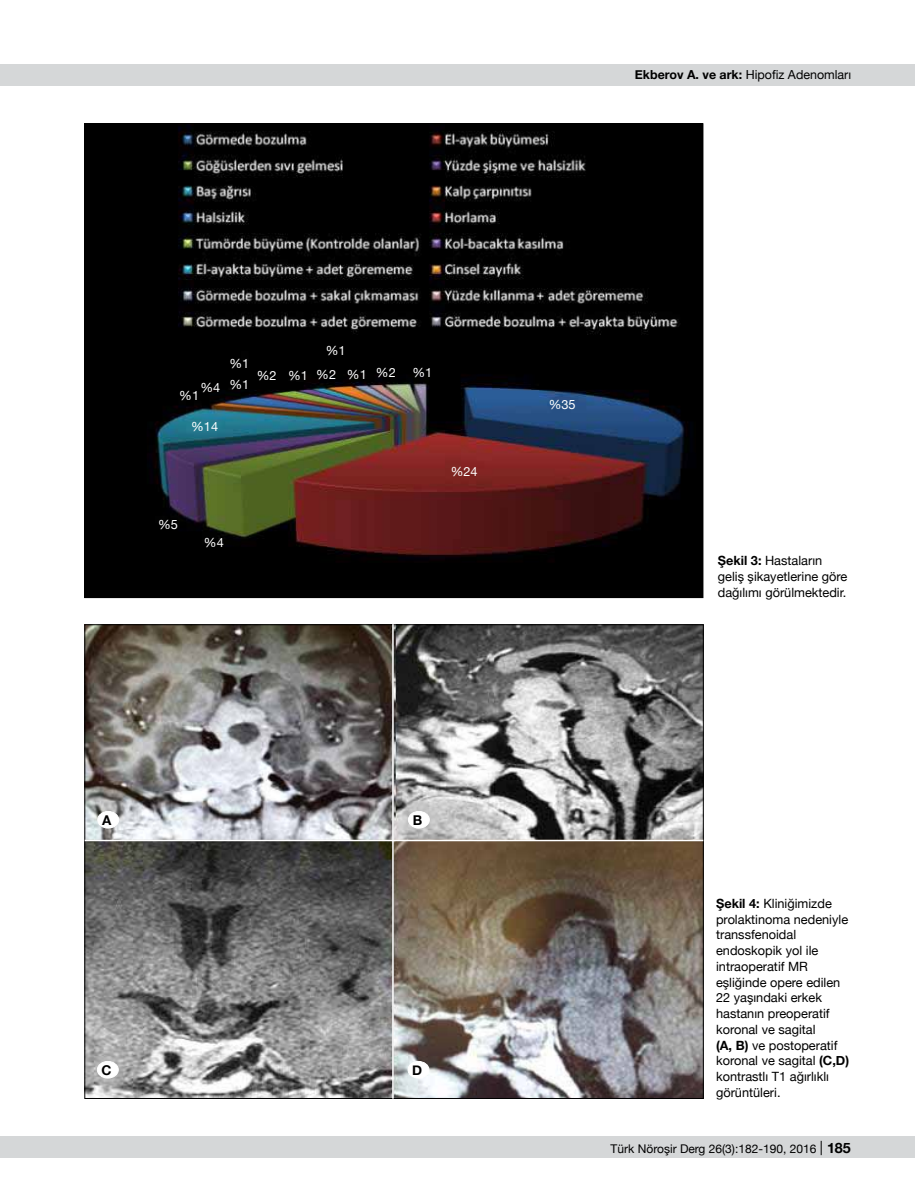
<style>
.page{position:relative;width:915px;height:1191px;background:#fff}
.page>*{position:absolute;margin:0;border:0;box-sizing:border-box;transform-origin:0 0}
.t1{font:700 13.5px "Helvetica Neue";color:#000}
.t2{font:12.75px/15.8px "Helvetica Neue";color:#000}
.t3{font:12.75px "Helvetica Neue";color:#fff}
.t4{font:12.45px "Helvetica Neue";color:#000}
.t5{font:12px "Helvetica Neue";color:#000}
.s1{font-weight:700}
.s2{font-size:14.25px}
.s3{font-weight:700;font-size:14.25px}
</style>
<div class="page">
<div style="left:0;top:1136px;width:914px;height:22px;background:#d5d7d8"></div>
<div style="left:0;top:64px;width:914px;height:21px;background:#d5d7d8"></div>
<img style="left:86px;top:125px;width:615px;height:471px">
<img style="left:86px;top:626px;width:615px;height:470px">
<div style="left:98px;top:811px;width:21px;height:17px;background:#fff;border-radius:50%"></div>
<div style="left:97px;top:811px;width:22px;height:17px;border:1px solid #fff;border-radius:50%"></div>
<div style="left:408px;top:811px;width:21px;height:17px;background:#fff;border-radius:50%"></div>
<div style="left:408px;top:811px;width:21px;height:17px;border:1px solid #fff;border-radius:50%"></div>
<div style="left:97px;top:1061px;width:21px;height:17px;background:#fff;border-radius:50%"></div>
<div style="left:97px;top:1061px;width:21px;height:17px;border:1px solid #fff;border-radius:50%"></div>
<div style="left:408px;top:1061px;width:21px;height:17px;background:#fff;border-radius:50%"></div>
<div style="left:408px;top:1061px;width:21px;height:17px;border:1px solid #fff;border-radius:50%"></div>
<hr style="left:392px;top:624px;width:1px;height:474px;background:#fff">
<hr style="left:85px;top:839px;width:618px;height:2px;background:#fff">
<p class="t4" style="left:634px;top:66px;width:218px"><span class="s1">Ekberov A. ve ark:</span> Hipofiz Adenomları</p>
<p class="t3" style="left:200px;top:378px;width:21px">%4</p>
<p class="t3" style="left:191px;top:417px;width:28px">%14</p>
<p class="t3" style="left:179px;top:387px;width:21px">%1</p>
<p class="t3" style="left:229px;top:354px;width:21px">%1</p>
<p class="t3" style="left:229px;top:376px;width:21px">%1</p>
<p class="t3" style="left:325px;top:341px;width:21px">%1</p>
<p class="t3" style="left:257px;top:367px;width:21px">%2</p>
<p class="t3" style="left:316px;top:366px;width:21px">%2</p>
<p class="t3" style="left:288px;top:367px;width:21px">%1</p>
<p class="t3" style="left:347px;top:364px;width:50px">%1 %2</p>
<p class="t3" style="left:412px;top:363px;width:21px">%1</p>
<p class="t3" style="left:158px;top:515px;width:21px">%5</p>
<p class="t3" style="left:204px;top:533px;width:21px">%4</p>
<p class="t3" style="left:450px;top:462px;width:28px">%24</p>
<p class="t3" style="left:548px;top:396px;width:28px">%35</p>
<p class="t2" style="left:717px;top:554px;width:131px"><span class="s1">Şekil 3:</span> Hastaların geliş şikayetlerine göre dağılımı görülmektedir.</p>
<p class="t1" style="left:102px;top:809px;width:11px">A</p>
<p class="t1" style="left:412px;top:809px;width:10px">b</p>
<p class="t1" style="left:101px;top:1059px;width:9px">c</p>
<p class="t1" style="left:412px;top:1059px;width:12px">d</p>
<p class="t2" style="left:715px;top:896px;width:134px"><span class="s1">Şekil 4:</span> Kliniğimizde prolaktinoma nedeniyle transsfenoidal endoskopik yol ile intraoperatif MR eşliğinde opere edilen<br>22 yaşındaki erkek hastanın preoperatif koronal ve sagital<br><span class="s1">(A, B)</span> ve postoperatif koronal ve sagital <span class="s1">(C,D) </span>kontrastlı T1 ağırlıklı görüntüleri.</p>
<p class="t5" style="left:610px;top:1140px;width:241px">Türk Nöroşir Derg 26(3):182-190, 2016 <span class="s2">|</span> <span class="s3">185</span></p>
</div>
